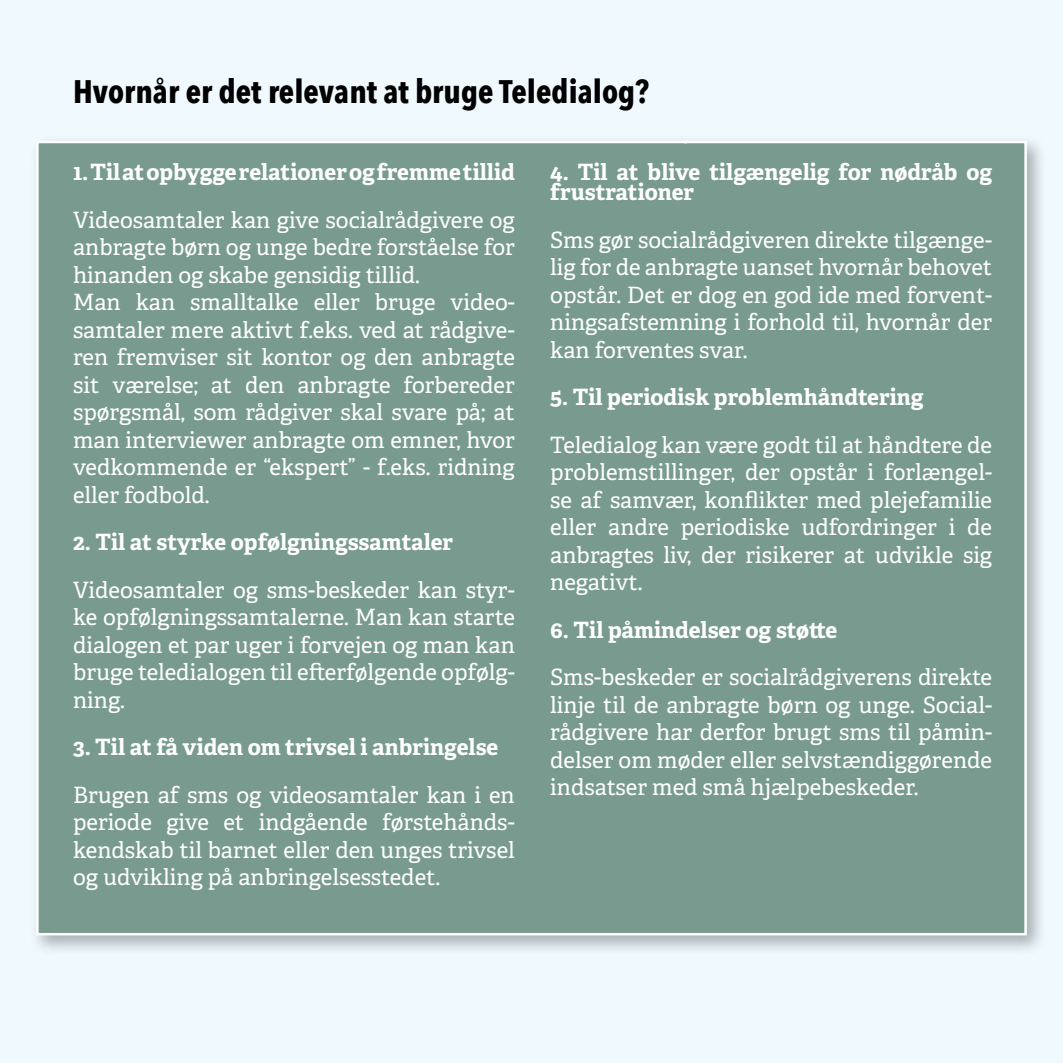
<style>
.page{position:relative;width:1063px;height:1063px;background:#eff9fe}
.page>*{position:absolute;margin:0;border:0;box-sizing:border-box;transform-origin:0 0}
.t1{font:700 32.5px "Avenir Next Condensed";color:#000}
.t2{font:22.5px/27.5px "Adelle";color:#fff;text-align:justify}
.t3{font:700 22.5px/20px "Adelle";color:#fff}
</style>
<div class="page">
<div style="left:29px;top:134px;width:1018px;height:822px;background:#000;opacity:.3"></div>
<div style="left:35px;top:139px;width:993px;height:798px;background:#799b8f"></div>
<h1 class="t1" style="left:73px;top:72px;width:578px">Hvornår er det relevant at bruge Teledialog?</h1>
<p class="t3" style="left:73px;top:161px;width:443px">1. Til at opbygge relationer og fremme tillid</p>
<p class="t2" style="left:73px;top:205px;width:443px;text-align:left">Videosamtaler kan give socialrådgivere og anbragte børn og unge bedre forståelse for hinanden og skabe gensidig tillid.<br>Man kan smalltalke eller bruge video&shy;samtaler mere aktivt f.eks. ved at rådgive&shy;ren fremviser sit kontor og den anbragte sit værelse; at den anbragte forbereder spørgsmål, som rådgiver skal svare på; at man interviewer anbragte om emner, hvor vedkommende er “ekspert” - f.eks. ridning eller fodbold.</p>
<p class="t3" style="left:73px;top:531px;width:382px">2. Til at styrke opfølgningssamtaler</p>
<p class="t2" style="left:73px;top:575px;width:443px">Videosamtaler og sms-beskeder kan styr&shy;ke opfølgningssamtalerne. Man kan starte dialogen et par uger i forvejen og man kan bruge teledialogen til efterfølgende opfølg&shy;ning.</p>
<p class="t3" style="left:73px;top:736px;width:427px">3. Til at få viden om trivsel i anbringelse</p>
<p class="t2" style="left:73px;top:780px;width:443px">Brugen af sms og videosamtaler kan i en periode give et indgående førstehånds&shy;kendskab til barnet eller den unges trivsel og udvikling på anbringelsesstedet.</p>
<p class="t3" style="left:550px;top:161px;width:443px">4. Til at blive tilgængelig for nødråb og frustrationer</p>
<p class="t2" style="left:550px;top:225px;width:443px">Sms gør socialrådgiveren direkte tilgænge&shy;lig for de anbragte uanset hvornår behovet opstår. Det er dog en god ide med forvent&shy;ningsafstemning i forhold til, hvornår der kan forventes svar.</p>
<p class="t3" style="left:550px;top:386px;width:375px">5. Til periodisk problemhåndtering</p>
<p class="t2" style="left:550px;top:430px;width:443px">Teledialog kan være godt til at håndtere de problemstillinger, der opstår i forlængel&shy;se af samvær, konflikter med plejefamilie eller andre periodiske udfordringer i de anbragtes liv, der risikerer at udvikle sig negativt.</p>
<p class="t3" style="left:550px;top:619px;width:289px">6. Til påmindelser og støtte</p>
<p class="t2" style="left:550px;top:662px;width:443px">Sms-beskeder er socialrådgiverens direkte linje til de anbragte børn og unge. Social&shy;rådgivere har derfor brugt sms til påmin&shy;delser om møder eller selvstændiggørende indsatser med små hjælpebeskeder.</p>
</div>
